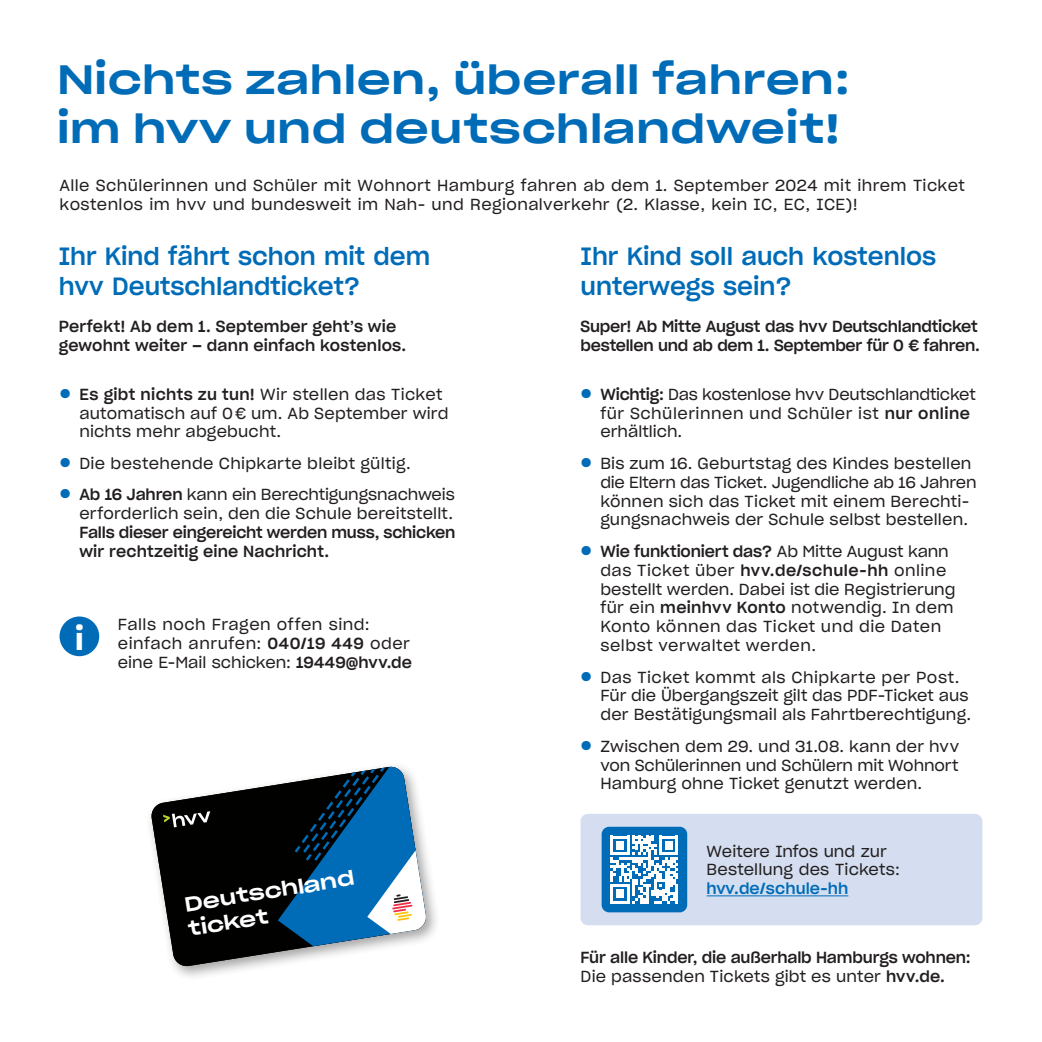
<style>
.page{position:relative;width:1042px;height:1042px;background:#fff}
.page>*{position:absolute;margin:0;border:0;box-sizing:border-box;transform-origin:0 0}
.t1{font:40.25px/48.3px "Sharp Grotesk Medium 25";letter-spacing:.02em;color:#006cb7}
.t2{font:29.75px "Sharp Grotesk Medium 25";color:#fff}
.t3{font:24.5px/29.4px "Sharp Grotesk Medium 20";color:#006cb7}
.t4{font:20.3px/24.3px "Sharp Grotesk Medium 25";color:#fff}
.t5{font:15.75px/18.9px "Sharp Grotesk Book 20";letter-spacing:.015em;color:#231f20}
.t6{font:15.75px/18.9px "Sharp Grotesk Medium 20";letter-spacing:-.01em;color:#231f20}
.t7{font:15.75px/18.9px "Sharp Grotesk Medium 20";letter-spacing:.01em;color:#231f20}
.t8{font:15.75px "Sharp Grotesk Medium 20";letter-spacing:.005em;color:#006cb7}
.s1{color:#006cb7}
.s2{font-family:"Sharp Grotesk Medium 20"}
.s3{font-family:"Sharp Grotesk Book 20";color:#006cb7}
.s4{font-family:"Sharp Grotesk Book 20"}
</style>
<div class="page">
<div style="left:146px;top:761px;width:295px;height:220px;background:#231f20;opacity:.41"></div>
<svg style="left:150px;top:767px;width:128px;height:200px;fill:#010100"></svg>
<svg style="left:163px;top:811px;width:47px;height:16px"></svg>
<svg style="left:278px;top:767px;width:149px;height:200px"></svg>
<div style="left:60px;top:616px;width:39px;height:40px;background:#006cb7;border-radius:50%"></div>
<div style="left:580px;top:814px;width:402px;height:111px;background:#d4def0;border-radius:7px"></div>
<hr style="left:706px;top:895px;width:142px;height:1px;background:#006cb7">
<div style="left:601px;top:827px;width:86px;height:85px;background:#006cb7;border-radius:7px"></div>
<svg style="left:610px;top:836px;width:68px;height:67px"></svg>
<h1 class="t1" style="left:57px;top:52px;width:794px">Nichts zahlen, überall fahren: im hvv und deutschlandweit!</h1>
<p class="t5" style="left:60px;top:175px;width:907px">Alle Schülerinnen und Schüler mit Wohnort Hamburg fahren ab dem 1. September 2024 mit ihrem Ticket kostenlos im hvv und bundesweit im Nah- und Regionalverkehr (2. Klasse, kein IC, EC, ICE)!</p>
<h3 class="t3" style="left:59px;top:240px;width:373px">Ihr Kind fährt schon mit dem hvv Deutschlandticket?</h3>
<p class="t7" style="left:59px;top:316px;width:349px">Perfekt! Ab dem 1. September geht’s wie gewohnt weiter – dann einfach kostenlos.</p>
<p class="t5" style="left:79px;top:383px;width:371px;text-indent:-20px"><span class="s1">⚫</span> <span class="s2">Es gibt nichts zu tun!</span> Wir stellen das Ticket automatisch auf 0€ um. Ab September wird nichts mehr abgebucht.</p>
<p class="t5" style="left:60px;top:446px;width:397px;line-height:31.3px"><span class="s1">⚫</span> Die bestehende Chipkarte bleibt gültig.<br><span class="s1">⚫</span> <span class="s2">Ab 16 Jahren</span> kann ein Berechtigungsnachweis</p>
<p class="t5" style="left:79px;top:503px;width:375px">erforderlich sein, den die Schule bereitstellt.</p>
<p class="t6" style="left:79px;top:522px;width:378px">Falls dieser eingereicht werden muss, schicken wir rechtzeitig eine Nachricht.</p>
<h2 class="t2" style="left:75px;top:612px;width:11px">i</h2>
<p class="t5" style="left:118px;top:614px;width:296px">Falls noch Fragen offen sind: einfach anrufen: <span class="s2">040/19 449</span> oder eine E-Mail schicken: <span class="s2">19449@hvv.de</span></p>
<p class="t4" style="left:182px;top:890px;width:173px;rotate:-9deg">Deutschland ticket</p>
<h3 class="t3" style="left:580px;top:240px;width:357px">Ihr Kind soll auch kostenlos unterwegs sein?</h3>
<p class="t6" style="left:580px;top:316px;width:401px">Super! Ab Mitte August das hvv Deutschlandticket bestellen und ab dem 1. September für 0 € fahren.</p>
<p class="t5" style="left:600px;top:383px;width:377px;text-indent:-20px"><span class="s1">⚫</span> <span class="s2">Wichtig:</span> Das kostenlose hvv Deutschlandticket für Schülerinnen und Schüler ist <span class="s2">nur online </span>erhältlich.</p>
<p class="t5" style="left:600px;top:453px;width:378px;text-indent:-20px"><span class="s1">⚫</span> Bis zum 16. Geburtstag des Kindes bestellen die Eltern das Ticket. Jugendliche ab 16 Jahren können sich das Ticket mit einem Berechti&shy;gungsnachweis der Schule selbst bestellen.</p>
<p class="t6" style="left:580px;top:540px;width:370px"><span class="s3">⚫</span> Wie funktioniert das? <span class="s4">Ab Mitte August kann</span></p>
<p class="t5" style="left:600px;top:559px;width:357px">das Ticket über <span class="s2">hvv.de/schule-hh</span> online bestellt werden. Dabei ist die Registrierung für ein <span class="s2">meinhvv Konto</span> notwendig. In dem Konto können das Ticket und die Daten selbst verwaltet werden.</p>
<p class="t5" style="left:600px;top:666px;width:372px;text-indent:-20px"><span class="s1">⚫</span> Das Ticket kommt als Chipkarte per Post.<br>Für die Übergangszeit gilt das PDF-Ticket aus der Bestätigungsmail als Fahrtberechtigung.</p>
<p class="t5" style="left:600px;top:735px;width:360px;text-align:justify;text-indent:-20px"><span class="s1">⚫</span> Zwischen dem 29. und 31.08. kann der hvv von Schülerinnen und Schülern mit Wohnort Hamburg ohne Ticket genutzt werden.</p>
<p class="t5" style="left:706px;top:840px;width:195px">Weitere Infos und zur<br>Bestellung des Tickets:</p>
<p class="t8" style="left:706px;top:875px;width:143px">hvv.de/schule-hh</p>
<p class="t6" style="left:580px;top:946px;width:392px">Für alle Kinder, die außerhalb Hamburgs wohnen:</p>
<p class="t5" style="left:580px;top:965px;width:366px">Die passenden Tickets gibt es unter <span class="s2">hvv.de.</span></p>
</div>
